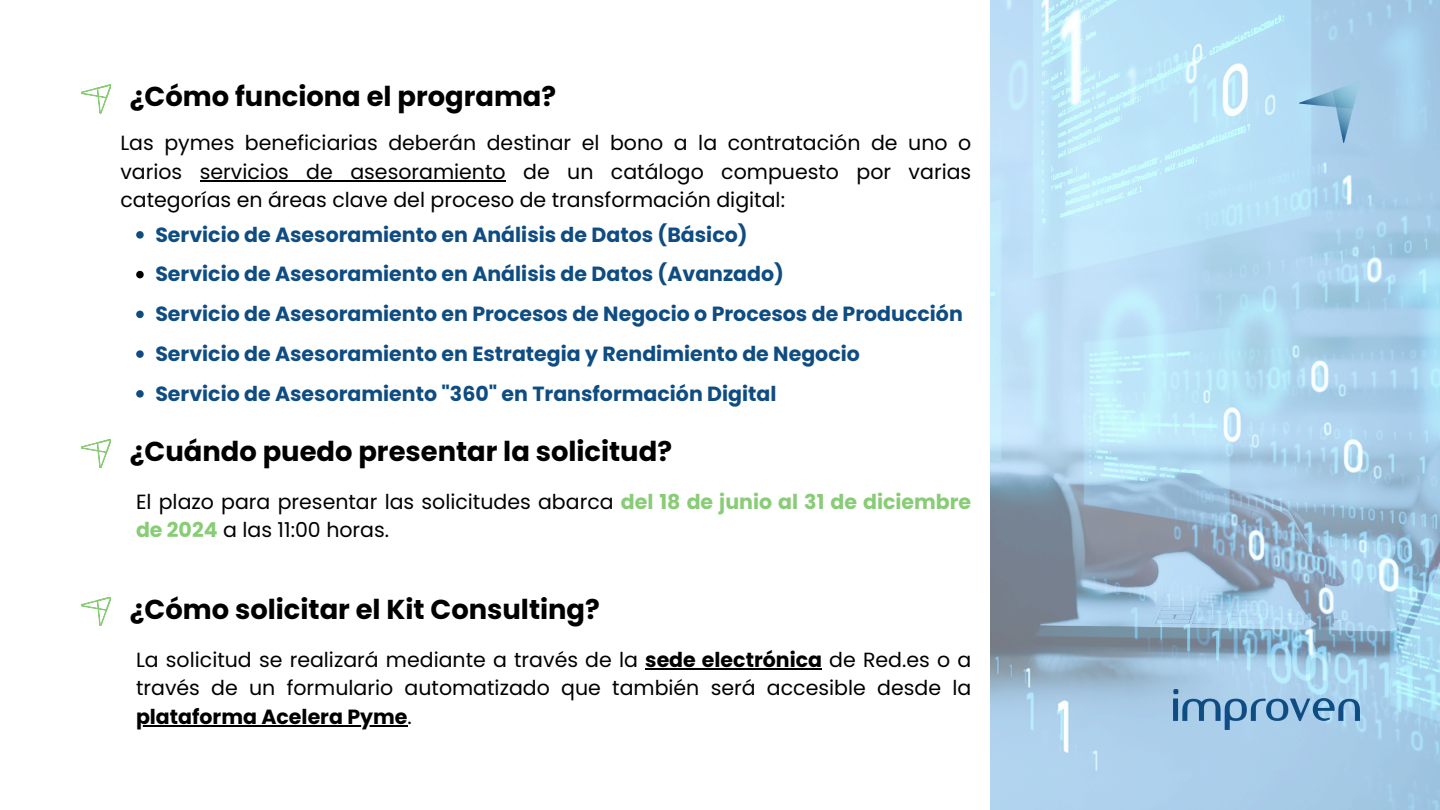
<style>
.page{position:relative;width:1440px;height:810px;background:#fff}
.page>*{position:absolute;margin:0;border:0;box-sizing:border-box;transform-origin:0 0}
.t1{font:700 27.4px "Poppins";color:#000}
.t2{font:20.5px/28.5px "Poppins";color:#000}
.t3{font:700 20.5px "Poppins";color:#0f4c81}
.t4{font:700 20.5px "Poppins";color:#000}
.s1{font-weight:700;color:#88cc76}
.s2{font-weight:700}
.s3{font-weight:400}
</style>
<div class="page">
<img style="left:990px;top:0;width:450px;height:810px">
<img style="left:1299px;top:81px;width:60px;height:61px">
<img style="left:1174px;top:689px;width:185px;height:40px">
<svg style="left:81px;top:85px;width:30px;height:28px"></svg>
<svg style="left:81px;top:597px;width:30px;height:29px"></svg>
<hr style="left:645px;top:668px;width:177px;height:2px;background:#000">
<hr style="left:136px;top:725px;width:272px;height:2px;background:#000">
<hr style="left:200px;top:180px;width:306px;height:2px;background:#000">
<svg style="left:136px;top:231px;width:8px;height:8px"></svg>
<svg style="left:136px;top:271px;width:8px;height:7px"></svg>
<svg style="left:136px;top:311px;width:8px;height:7px"></svg>
<svg style="left:136px;top:350px;width:8px;height:8px"></svg>
<svg style="left:136px;top:390px;width:8px;height:8px"></svg>
<svg style="left:81px;top:439px;width:30px;height:29px"></svg>
<p class="t1" style="left:130px;top:78px;width:428px">¿Cómo funciona el programa?</p>
<p class="t2" style="left:120px;top:129px;width:852px;text-align:justify">Las pymes beneficiarias deberán destinar el bono a la contratación de uno o varios servicios de asesoramiento de un catálogo compuesto por varias categorías en áreas clave del proceso de transformación digital:</p>
<p class="t3" style="left:155px;top:220px;width:594px">Servicio de Asesoramiento en Análisis de Datos (Básico)</p>
<p class="t3" style="left:155px;top:260px;width:630px">Servicio de Asesoramiento en Análisis de Datos (Avanzado)</p>
<p class="t3" style="left:155px;top:300px;width:809px">Servicio de Asesoramiento en Procesos de Negocio o Procesos de Producción</p>
<h1 class="t3" style="left:155px;top:339px;width:706px">Servicio de Asesoramiento en Estrategia y Rendimiento de Negocio</h1>
<p class="t3" style="left:155px;top:379px;width:623px">Servicio de Asesoramiento "360" en Transformación Digital</p>
<h1 class="t1" style="left:130px;top:432px;width:544px">¿Cuándo puedo presentar la solicitud?</h1>
<p class="t2" style="left:136px;top:487px;width:837px">El plazo para presentar las solicitudes abarca <span class="s1">del 18 de junio al 31 de diciembre de 2024</span> a las 11:00 horas.</p>
<p class="t1" style="left:130px;top:590px;width:472px">¿Cómo solicitar el Kit Consulting?</p>
<p class="t2" style="left:136px;top:645px;width:837px">La solicitud se realizará mediante a través de la <span class="s2">sede electrónica</span> de Red.es o a través de un formulario automatizado que también será accesible desde la</p>
<p class="t4" style="left:136px;top:702px;width:277px">plataforma Acelera Pyme<span class="s3">.</span></p>
</div>
